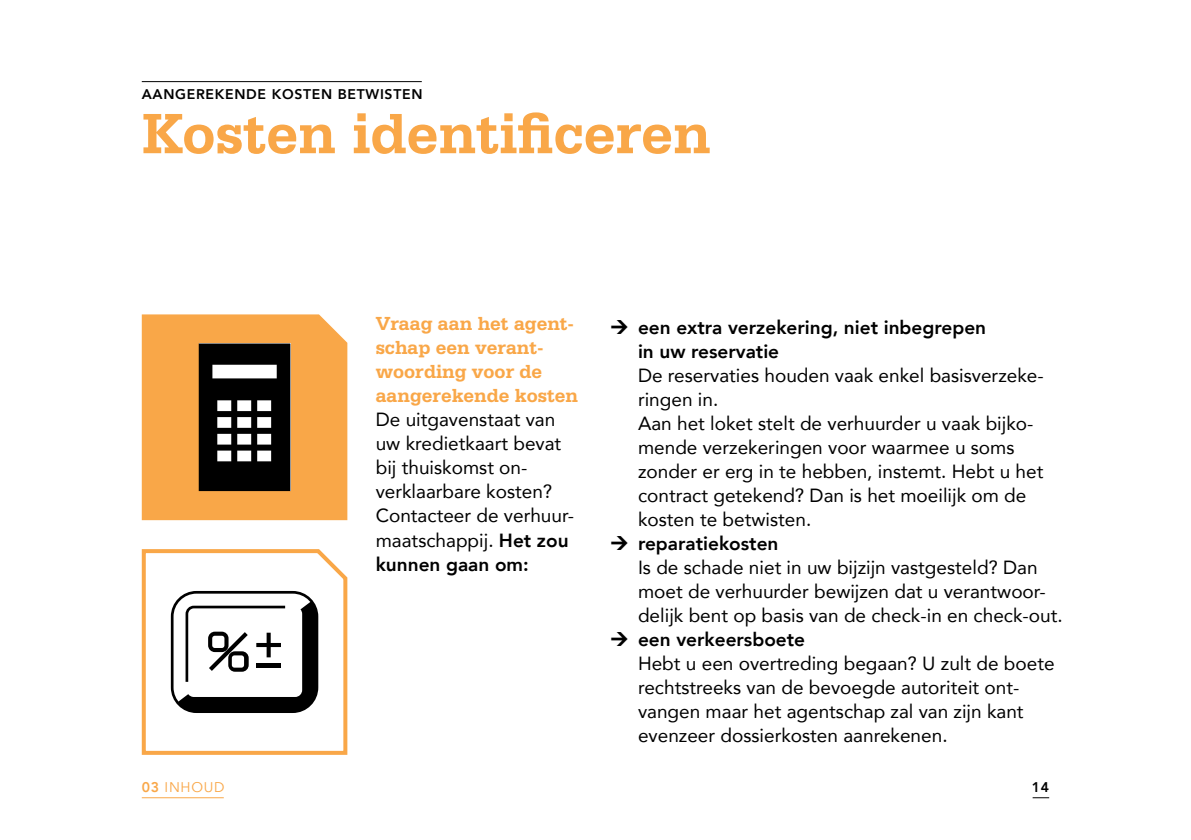
<style>
.page{position:relative;width:1191px;height:840px;background:#fff}
.page>*{position:absolute;margin:0;border:0;box-sizing:border-box;transform-origin:0 0}
.t1{font:700 60px "Serifa BT";color:#f9a748}
.t2{font:700 20px/24px "Serifa BT";color:#f9a748}
.t3{font:19px/24px "Avenir";color:#000}
.t4{font:800 19px/24px "Avenir";color:#000}
.t5{font:800 14px "Avenir";letter-spacing:.05em;color:#000}
.t6{font:14px "Avenir";letter-spacing:.05em;color:#f9a748}
.s1{font-weight:800}
</style>
<div class="page">
<hr style="left:142px;top:796px;width:82px;height:1px;background:#f9a748">
<div style="left:141px;top:314px;width:207px;height:207px;background:#f9a748"></div>
<svg style="left:199px;top:343px;width:91px;height:148px"></svg>
<svg style="left:141px;top:549px;width:207px;height:206px"></svg>
<hr style="left:142px;top:81px;width:280px;height:1px;background:#000">
<div style="left:171px;top:590px;width:147px;height:122px;border:3px solid #000;border-radius:24px"></div>
<svg style="left:177px;top:600px;width:140px;height:111px"></svg>
<div style="left:212px;top:635px;width:12px;height:12px;background:#fff;border-radius:3px"></div>
<div style="left:232px;top:655px;width:12px;height:12px;background:#fff;border-radius:3px"></div>
<p class="t5" style="left:142px;top:83px;width:282px">AANGEREKENDE KOSTEN BETWISTEN</p>
<h1 class="t1" style="left:142px;top:96px;width:570px">Kosten identificeren</h1>
<p class="t2" style="left:376px;top:311px;width:204px">Vraag aan het agent&shy;schap een verant&shy;woording voor de aangerekende kosten</p>
<p class="t3" style="left:376px;top:407px;width:200px">De uitgavenstaat van uw kredietkaart bevat bij thuiskomst on&shy;verklaarbare kosten?<br>Contacteer de verhuur&shy;maatschappij. <span class="s1">Het zou kunnen gaan om:</span></p>
<p class="t4" style="left:638px;top:315px;width:350px">een extra verzekering, niet inbegrepen in uw reservatie</p>
<p class="t3" style="left:638px;top:362px;width:407px">De reservaties houden vaak enkel basisverzeke&shy;ringen in.<br>Aan het loket stelt de verhuurder u vaak bijko&shy;mende verzekeringen voor waarmee u soms zonder er erg in te hebben, instemt. Hebt u het contract getekend? Dan is het moeilijk om de kosten te betwisten.</p>
<p class="t4" style="left:638px;top:531px;width:142px">reparatiekosten</p>
<p class="t3" style="left:638px;top:554px;width:426px">Is de schade niet in uw bijzijn vastgesteld? Dan moet de verhuurder bewijzen dat u verantwoor&shy;delijk bent op basis van de check-in en check-out.</p>
<p class="t4" style="left:638px;top:627px;width:169px">een verkeersboete</p>
<p class="t3" style="left:638px;top:650px;width:418px">Hebt u een overtreding begaan? U zult de boete rechtstreeks van de bevoegde autoriteit ont&shy;vangen maar het agentschap zal van zijn kant evenzeer dossierkosten aanrekenen.</p>
<p class="t6" style="left:142px;top:778px;width:84px"><span class="s1">03</span> INHOUD</p>
<p class="t5" style="left:1032px;top:775px;width:19px">14</p>
</div>
